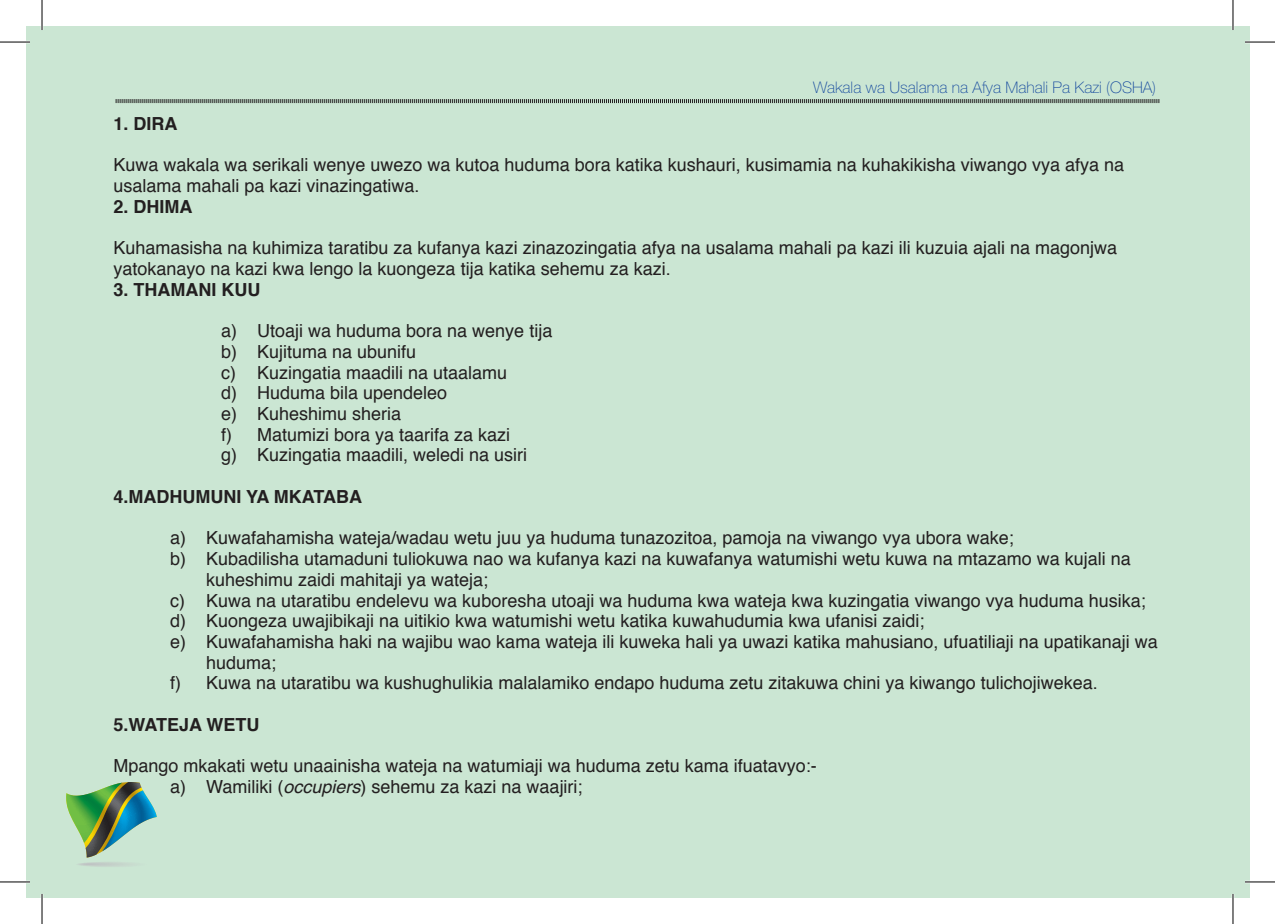
<style>
.page{position:relative;width:1275px;height:924px;background:#fff}
.page>*{position:absolute;margin:0;border:0;box-sizing:border-box;transform-origin:0 0}
.t1{font:18px/20.6px "Helvetica";color:#231f20}
.t2{font:700 18px "Helvetica";color:#231f20}
.t3{font:100 16px "Helvetica Neue";color:#15499e}
.s1{font-style:italic}
</style>
<div class="page">
<div style="left:26px;top:26px;width:1224px;height:871px;background:#cbe6d3"></div>
<img style="left:66px;top:782px;width:91px;height:84px">
<svg style="left:115px;top:99px;width:1044px;height:5px"></svg>
<hr style="left:0;top:41px;width:30px;height:2px;background:#fff">
<hr style="left:1245px;top:41px;width:30px;height:2px;background:#fff">
<hr style="left:0;top:880px;width:30px;height:2px;background:#fff">
<hr style="left:1245px;top:880px;width:30px;height:2px;background:#fff">
<hr style="left:41px;top:0;width:2px;height:30px;background:#fff">
<hr style="left:41px;top:893px;width:2px;height:30px;background:#fff">
<hr style="left:1231px;top:0;width:3px;height:30px;background:#fff">
<hr style="left:1231px;top:893px;width:3px;height:30px;background:#fff">
<hr style="left:0;top:42px;width:30px;height:1px;background:#000">
<hr style="left:1245px;top:42px;width:30px;height:1px;background:#000">
<hr style="left:0;top:881px;width:30px;height:1px;background:#000">
<hr style="left:1245px;top:881px;width:30px;height:1px;background:#000">
<hr style="left:42px;top:0;width:1px;height:30px;background:#000">
<hr style="left:42px;top:893px;width:1px;height:30px;background:#000">
<hr style="left:1232px;top:0;width:1px;height:30px;background:#000">
<hr style="left:1232px;top:893px;width:1px;height:30px;background:#000">
<p class="t3" style="left:813px;top:79px;width:344px">Wakala wa Usalama na Afya Mahali Pa Kazi (OSHA)</p>
<p class="t2" style="left:113px;top:109px;width:66px">1. DIRA</p>
<p class="t1" style="left:113px;top:155px;width:1012px">Kuwa wakala wa serikali wenye uwezo wa kutoa huduma bora katika kushauri, kusimamia na kuhakikisha viwango vya afya na usalama mahali pa kazi vinazingatiwa.</p>
<p class="t2" style="left:113px;top:192px;width:81px">2. DHIMA</p>
<p class="t1" style="left:113px;top:238px;width:1005px">Kuhamasisha na kuhimiza taratibu za kufanya kazi zinazozingatia afya na usalama mahali pa kazi ili kuzuia ajali na magonjwa yatokanayo na kazi kwa lengo la kuongeza tija katika sehemu za kazi.</p>
<p class="t2" style="left:113px;top:275px;width:148px">3. THAMANI KUU</p>
<p class="t1" style="left:221px;top:321px;width:333px">a) Utoaji wa huduma bora na wenye tija b) Kujituma na ubunifu<br>c) Kuzingatia maadili na utaalamu<br>d) Huduma bila upendeleo<br>e) Kuheshimu sheria<br>f) Matumizi bora ya taarifa za kazi<br>g) Kuzingatia maadili, weledi na usiri</p>
<p class="t2" style="left:113px;top:482px;width:250px">4.MADHUMUNI YA MKATABA</p>
<p class="t1" style="left:170px;top:528px;width:845px">a) Kuwafahamisha wateja/wadau wetu juu ya huduma tunazozitoa, pamoja na viwango vya ubora wake;</p>
<p class="t1" style="left:170px;top:548px;width:962px">b) Kubadilisha utamaduni tuliokuwa nao wa kufanya kazi na kuwafanya watumishi wetu kuwa na mtazamo wa kujali na</p>
<p class="t1" style="left:206px;top:569px;width:284px">kuheshimu zaidi mahitaji ya wateja;</p>
<p class="t1" style="left:170px;top:590px;width:977px">c) Kuwa na utaratibu endelevu wa kuboresha utoaji wa huduma kwa wateja kwa kuzingatia viwango vya huduma husika;</p>
<p class="t1" style="left:170px;top:611px;width:756px">d) Kuongeza uwajibikaji na uitikio kwa watumishi wetu katika kuwahudumia kwa ufanisi zaidi;</p>
<p class="t1" style="left:170px;top:631px;width:989px">e) Kuwafahamisha haki na wajibu wao kama wateja ili kuweka hali ya uwazi katika mahusiano, ufuatiliaji na upatikanaji wa</p>
<p class="t1" style="left:206px;top:652px;width:72px">huduma;</p>
<p class="t1" style="left:170px;top:673px;width:929px">f) Kuwa na utaratibu wa kushughulikia malalamiko endapo huduma zetu zitakuwa chini ya kiwango tulichojiwekea.</p>
<p class="t2" style="left:113px;top:709px;width:148px">5.WATEJA WETU</p>
<p class="t1" style="left:170px;top:755px;width:648px;text-indent:-57px">Mpango mkakati wetu unaainisha wateja na watumiaji wa huduma zetu kama ifuatavyo:- a) Wamiliki (<span class="s1">occupiers</span>) sehemu za kazi na waajiri;</p>
</div>
